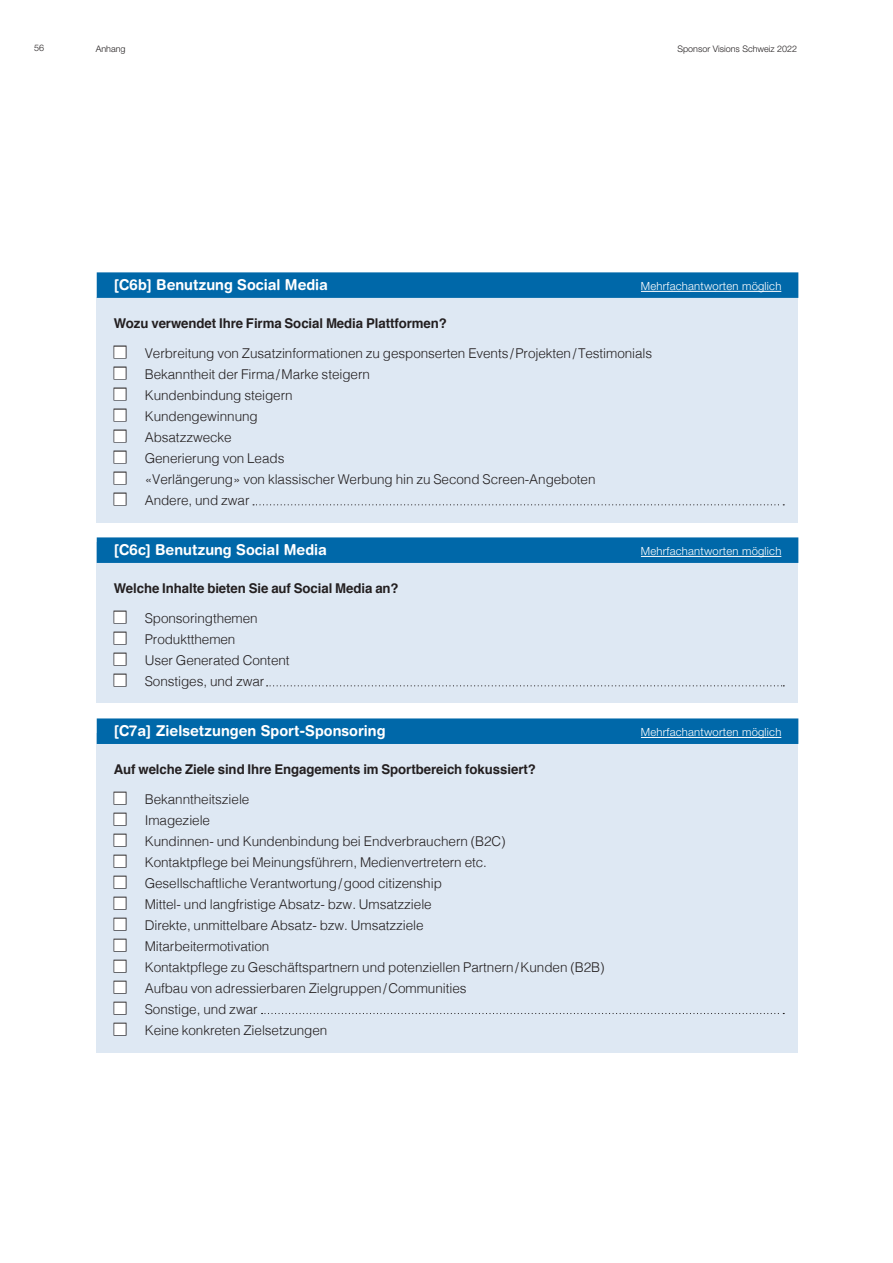
<style>
.page{position:relative;width:893px;height:1263px;background:#fff}
.page>*{position:absolute;margin:0;border:0;box-sizing:border-box;transform-origin:0 0}
.t1{font:700 15px "Helvetica Rounded LT Std";color:#fff;scale:.96 1}
.t2{font:300 13.5px "Helvetica";letter-spacing:-.005em;color:#231f20}
.t3{font:700 13.5px "Helvetica";letter-spacing:-.005em;color:#231f20}
.t4{font:300 11.25px "Helvetica Neue LT Pro";letter-spacing:.02em;color:#fff}
.t5{font:300 9px "Helvetica Neue LT Pro";color:#231f20}
.s1{color:#fff}
</style>
<div class="page">
<div style="left:96px;top:298px;width:702px;height:225px;background:#dee8f3"></div>
<div style="left:96px;top:542px;width:702px;height:160px;background:#dee8f3"></div>
<div style="left:96px;top:733px;width:702px;height:320px;background:#dee8f3"></div>
<svg style="left:253px;top:504px;width:531px;height:1px"></svg>
<svg style="left:267px;top:685px;width:517px;height:1px"></svg>
<svg style="left:262px;top:1013px;width:522px;height:1px"></svg>
<div style="left:97px;top:272px;width:701px;height:26px;background:#0068a9"></div>
<hr style="left:641px;top:291px;width:140px;height:1px;background:#fff">
<div style="left:97px;top:537px;width:701px;height:26px;background:#0068a9"></div>
<hr style="left:641px;top:556px;width:140px;height:1px;background:#fff">
<div style="left:97px;top:718px;width:701px;height:26px;background:#0068a9"></div>
<hr style="left:641px;top:737px;width:140px;height:1px;background:#fff">
<div style="left:114px;top:346px;width:12px;height:12px;border:2px solid #231f20"></div>
<div style="left:114px;top:367px;width:12px;height:12px;border:2px solid #231f20"></div>
<div style="left:114px;top:388px;width:12px;height:12px;border:2px solid #231f20"></div>
<div style="left:114px;top:409px;width:12px;height:12px;border:2px solid #231f20"></div>
<div style="left:114px;top:430px;width:12px;height:12px;border:2px solid #231f20"></div>
<div style="left:114px;top:451px;width:12px;height:12px;border:2px solid #231f20"></div>
<div style="left:114px;top:472px;width:12px;height:12px;border:2px solid #231f20"></div>
<div style="left:114px;top:493px;width:12px;height:12px;border:2px solid #231f20"></div>
<div style="left:114px;top:611px;width:12px;height:12px;border:2px solid #231f20"></div>
<div style="left:114px;top:632px;width:12px;height:12px;border:2px solid #231f20"></div>
<div style="left:114px;top:653px;width:12px;height:12px;border:2px solid #231f20"></div>
<div style="left:114px;top:674px;width:12px;height:12px;border:2px solid #231f20"></div>
<div style="left:114px;top:792px;width:12px;height:13px;border:2px solid #231f20"></div>
<div style="left:114px;top:813px;width:12px;height:13px;border:2px solid #231f20"></div>
<div style="left:114px;top:834px;width:12px;height:13px;border:2px solid #231f20"></div>
<div style="left:114px;top:855px;width:12px;height:13px;border:2px solid #231f20"></div>
<div style="left:114px;top:876px;width:12px;height:13px;border:2px solid #231f20"></div>
<div style="left:114px;top:897px;width:12px;height:13px;border:2px solid #231f20"></div>
<div style="left:114px;top:918px;width:12px;height:13px;border:2px solid #231f20"></div>
<div style="left:114px;top:939px;width:12px;height:13px;border:2px solid #231f20"></div>
<div style="left:114px;top:960px;width:12px;height:13px;border:2px solid #231f20"></div>
<div style="left:114px;top:981px;width:12px;height:13px;border:2px solid #231f20"></div>
<div style="left:114px;top:1002px;width:12px;height:13px;border:2px solid #231f20"></div>
<div style="left:114px;top:1023px;width:12px;height:13px;border:2px solid #231f20"></div>
<p class="t5" style="left:34px;top:43px;width:12px">56</p>
<p class="t5" style="left:96px;top:43px;width:31px">Anhang</p>
<p class="t5" style="left:677px;top:43px;width:121px">Sponsor Visions Schweiz 2022</p>
<p class="t1" style="left:114px;top:276px;width:225px">[C6b] Benutzung Social Media</p>
<p class="t4" style="left:641px;top:279px;width:142px">Mehrfachantworten möglich</p>
<p class="t3" style="left:114px;top:313px;width:335px">Wozu verwendet Ihre Firma Social Media Plattformen?</p>
<p class="t2" style="left:114px;top:341px;width:540px"><span class="s1">■</span> Verbreitung von Zusatzinformationen zu gesponserten Events/Projekten/Testimonials</p>
<p class="t2" style="left:114px;top:362px;width:258px"><span class="s1">■</span> Bekanntheit der Firma/Marke steigern</p>
<p class="t2" style="left:114px;top:383px;width:180px"><span class="s1">■</span> Kundenbindung steigern</p>
<p class="t2" style="left:114px;top:404px;width:146px"><span class="s1">■</span> Kundengewinnung</p>
<p class="t2" style="left:114px;top:425px;width:120px"><span class="s1">■</span> Absatzzwecke</p>
<p class="t2" style="left:114px;top:446px;width:172px"><span class="s1">■</span> Generierung von Leads</p>
<p class="t2" style="left:114px;top:467px;width:483px"><span class="s1">■</span> «Verlängerung» von klassischer Werbung hin zu Second Screen-Angeboten</p>
<p class="t2" style="left:114px;top:488px;width:137px"><span class="s1">■</span> Andere, und zwar</p>
<p class="t1" style="left:114px;top:541px;width:224px">[C6c] Benutzung Social Media</p>
<p class="t4" style="left:641px;top:544px;width:142px">Mehrfachantworten möglich</p>
<p class="t3" style="left:114px;top:578px;width:286px">Welche Inhalte bieten Sie auf Social Media an?</p>
<p class="t2" style="left:114px;top:606px;width:146px"><span class="s1">■</span> Sponsoringthemen</p>
<p class="t2" style="left:114px;top:627px;width:123px"><span class="s1">■</span> Produktthemen</p>
<p class="t2" style="left:114px;top:648px;width:177px"><span class="s1">■</span> User Generated Content</p>
<p class="t2" style="left:114px;top:669px;width:152px"><span class="s1">■</span> Sonstiges, und zwar</p>
<p class="t1" style="left:114px;top:722px;width:285px">[C7a] Zielsetzungen Sport-Sponsoring</p>
<p class="t4" style="left:641px;top:725px;width:142px">Mehrfachantworten möglich</p>
<p class="t3" style="left:114px;top:759px;width:424px">Auf welche Ziele sind Ihre Engagements im Sportbereich fokussiert?</p>
<p class="t2" style="left:114px;top:787px;width:137px"><span class="s1">■</span> Bekanntheitsziele</p>
<p class="t2" style="left:114px;top:808px;width:98px"><span class="s1">■</span> Imageziele</p>
<p class="t2" style="left:114px;top:829px;width:394px"><span class="s1">■</span> Kundinnen- und Kundenbindung bei Endverbrauchern (B2C)</p>
<p class="t2" style="left:114px;top:850px;width:375px"><span class="s1">■</span> Kontaktpflege bei Meinungsführern, Medienvertretern etc.</p>
<p class="t2" style="left:114px;top:871px;width:330px"><span class="s1">■</span> Gesellschaftliche Verantwortung/good citizenship</p>
<p class="t2" style="left:114px;top:892px;width:320px"><span class="s1">■</span> Mittel- und langfristige Absatz- bzw. Umsatzziele</p>
<p class="t2" style="left:114px;top:913px;width:311px"><span class="s1">■</span> Direkte, unmittelbare Absatz- bzw. Umsatzziele</p>
<p class="t2" style="left:114px;top:934px;width:157px"><span class="s1">■</span> Mitarbeitermotivation</p>
<p class="t2" style="left:114px;top:955px;width:492px"><span class="s1">■</span> Kontaktpflege zu Geschäftspartnern und potenziellen Partnern/Kunden (B2B)</p>
<p class="t2" style="left:114px;top:976px;width:354px"><span class="s1">■</span> Aufbau von adressierbaren Zielgruppen/Communities</p>
<p class="t2" style="left:114px;top:997px;width:145px"><span class="s1">■</span> Sonstige, und zwar</p>
<p class="t2" style="left:114px;top:1018px;width:215px"><span class="s1">■</span> Keine konkreten Zielsetzungen</p>
</div>
